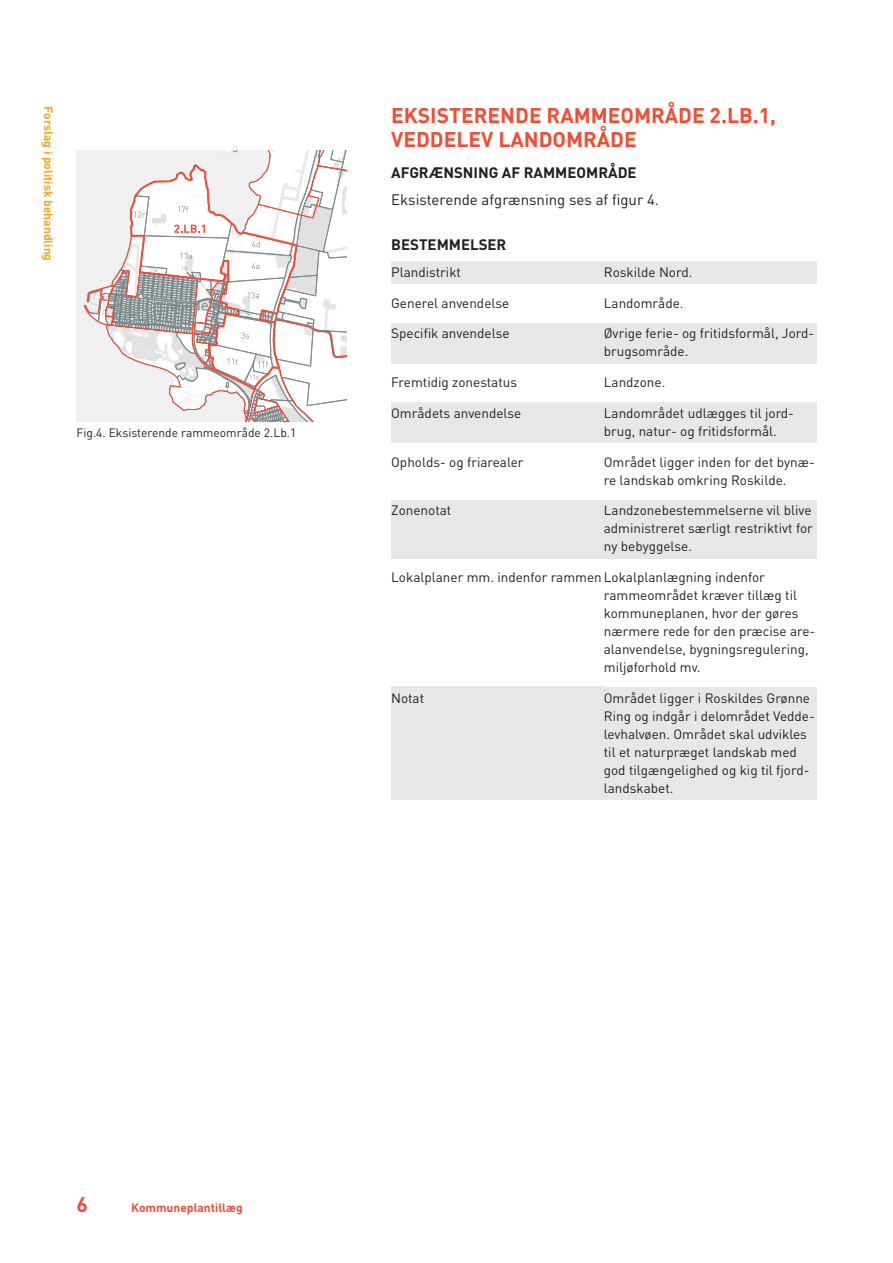
<style>
.page{position:relative;width:893px;height:1263px;background:#fff}
.page>*{position:absolute;margin:0;border:0;box-sizing:border-box;transform-origin:0 0}
.OVERSKRIFT_Rød{font:700 21px/24px "DIN";color:#ef4d35}
.Deloverskrift_Sort_A{font:700 15px "DIN";color:#231f20}
.Almindelig_brødtekst{font:15px "DIN";color:#231f20}
.Almindelig_brødtekst-2{font:13.5px/18px "DIN";color:#231f20}
.t1{font:12px "DIN";color:#231f20}
.t2{font:700 12px "DIN";color:#f9a51b}
.t3{font:700 12px "DIN";color:#ef4d35}
</style>
<div class="page">
<svg style="left:84px;top:151px;width:263px;height:271px"></svg>
<div style="left:391px;top:262px;width:213px;height:22px;background:#e6e7e9"></div>
<div style="left:391px;top:323px;width:213px;height:40px;background:#e6e7e9"></div>
<div style="left:391px;top:403px;width:213px;height:40px;background:#e6e7e9"></div>
<div style="left:391px;top:500px;width:213px;height:58px;background:#e6e7e9"></div>
<div style="left:391px;top:686px;width:213px;height:114px;background:#e6e7e9"></div>
<div style="left:604px;top:262px;width:212px;height:22px;background:#e6e7e9"></div>
<div style="left:604px;top:323px;width:212px;height:40px;background:#e6e7e9"></div>
<div style="left:604px;top:403px;width:212px;height:40px;background:#e6e7e9"></div>
<div style="left:604px;top:500px;width:212px;height:58px;background:#e6e7e9"></div>
<div style="left:604px;top:688px;width:212px;height:112px;background:#e6e7e9"></div>
<p class="t2" style="left:56px;top:106px;width:156px;rotate:90deg">Forslag i politisk behandling</p>
<p class="t1" style="left:77px;top:425px;width:221px">Fig.4. Eksisterende rammeområde 2.Lb.1</p>
<p class="OVERSKRIFT_Rød" style="left:391px;top:103px;width:386px">EKSISTERENDE RAMMEOMRÅDE 2.LB.1,<br>VEDDELEV LANDOMRÅDE</p>
<p class="Deloverskrift_Sort_A" style="left:391px;top:163px;width:247px">AFGRÆNSNING AF RAMMEOMRÅDE</p>
<p class="Almindelig_brødtekst" style="left:391px;top:189px;width:269px">Eksisterende afgrænsning ses af figur 4.</p>
<p class="Deloverskrift_Sort_A" style="left:391px;top:235px;width:117px">BESTEMMELSER</p>
<p class="Almindelig_brødtekst-2" style="left:391px;top:263px;width:71px">Plandistrikt</p>
<p class="Almindelig_brødtekst-2" style="left:391px;top:293px;width:120px">Generel anvendelse</p>
<p class="Almindelig_brødtekst-2" style="left:391px;top:324px;width:120px">Specifik anvendelse</p>
<p class="Almindelig_brødtekst-2" style="left:391px;top:373px;width:127px">Fremtidig zonestatus</p>
<p class="Almindelig_brødtekst-2" style="left:391px;top:404px;width:132px">Områdets anvendelse</p>
<p class="Almindelig_brødtekst-2" style="left:391px;top:452px;width:134px">Opholds- og friarealer</p>
<p class="Almindelig_brødtekst-2" style="left:391px;top:501px;width:62px">Zonenotat</p>
<p class="Almindelig_brødtekst-2" style="left:604px;top:263px;width:90px">Roskilde Nord.</p>
<p class="Almindelig_brødtekst-2" style="left:604px;top:293px;width:81px">Landområde.</p>
<p class="Almindelig_brødtekst-2" style="left:604px;top:324px;width:212px">Øvrige ferie- og fritidsformål, Jord&shy;brugsområde.</p>
<p class="Almindelig_brødtekst-2" style="left:604px;top:373px;width:63px">Landzone.</p>
<p class="Almindelig_brødtekst-2" style="left:604px;top:404px;width:192px">Landområdet udlægges til jord&shy;brug, natur- og fritidsformål.</p>
<p class="Almindelig_brødtekst-2" style="left:604px;top:452px;width:213px">Området ligger inden for det bynæ&shy;re landskab omkring Roskilde.</p>
<p class="Almindelig_brødtekst-2" style="left:604px;top:501px;width:210px;text-align:justify">Landzonebestemmelserne vil blive administreret særligt restriktivt for ny bebyggelse.</p>
<p class="Almindelig_brødtekst-2" style="left:604px;top:586px;width:213px">rammeområdet kræver tillæg til kommuneplanen, hvor der gøres nærmere rede for den præcise are&shy;alanvendelse, bygningsregulering, miljøforhold mv.</p>
<p class="Almindelig_brødtekst-2" style="left:604px;top:688px;width:213px">Området ligger i Roskildes Grønne<br>Ring og indgår i delområdet Vedde&shy;levhalvøen. Området skal udvikles til et naturpræget landskab med god tilgængelighed og kig til fjord&shy;landskabet.</p>
<p class="Almindelig_brødtekst-2" style="left:391px;top:568px;width:375px">Lokalplaner mm. indenfor rammenLokalplanlægning indenfor</p>
<p class="Almindelig_brødtekst-2" style="left:391px;top:689px;width:34px">Notat</p>
<h1 class="OVERSKRIFT_Rød" style="left:77px;top:1192px;width:13px">6</h1>
<p class="t3" style="left:131px;top:1199px;width:113px">Kommuneplantillæg</p>
</div>
